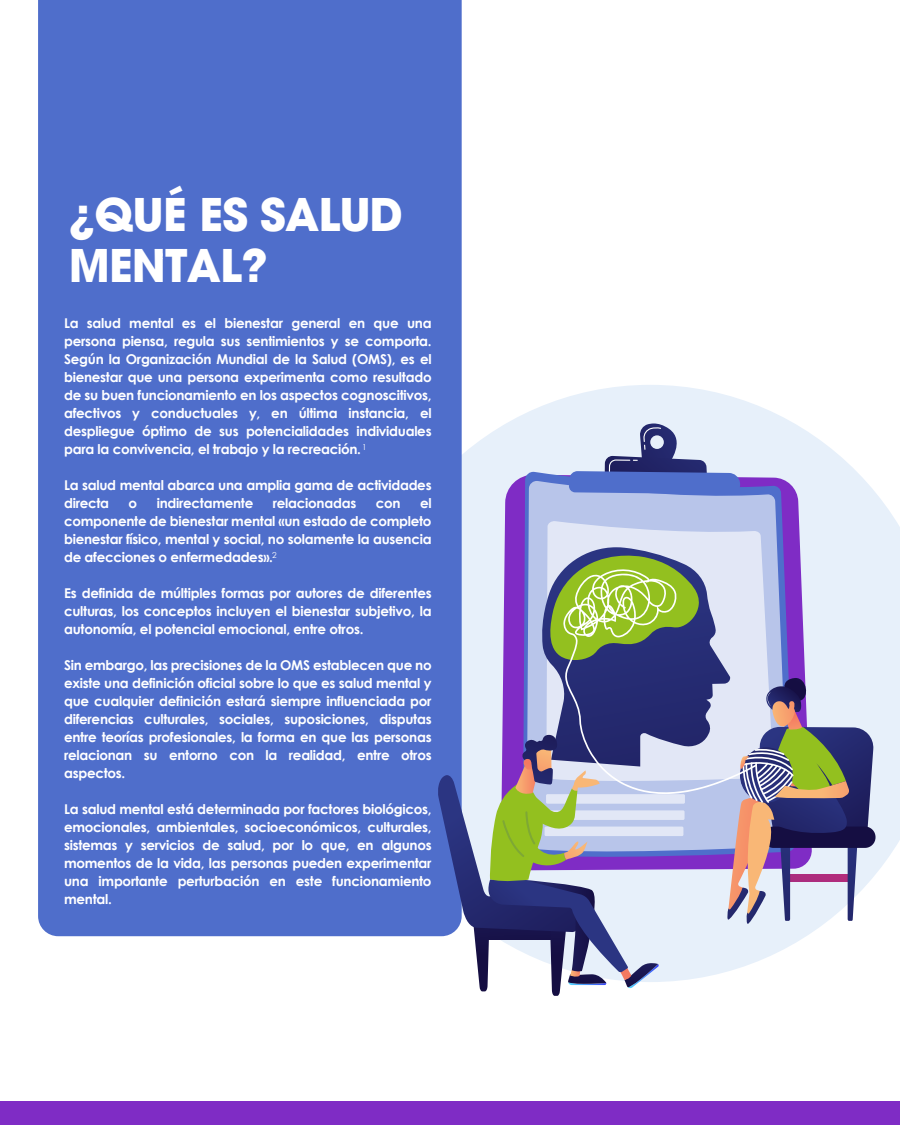
<style>
.page{position:relative;width:900px;height:1125px;background:#fff}
.page>*{position:absolute;margin:0;border:0;box-sizing:border-box;transform-origin:0 0}
.t1{font:700 45px/50.8px "Avant Garde";letter-spacing:-.02em;color:#fff}
.t2{font:700 13.5px/18px "Century Gothic";letter-spacing:-.02em;color:#fff;text-align:justify}
.t3{font:8.25px "Century Gothic";color:#fff}
</style>
<div class="page">
<svg style="left:357px;top:385px;width:543px;height:597px;fill:#e7f0fa"></svg>
<div style="left:0;top:1102px;width:900px;height:23px;background:#7f2cc5"></div>
<div style="left:38px;top:0;width:424px;height:936px;background:#4f6ecb"></div>
<svg style="left:501px;top:475px;width:311px;height:395px;background:#a16dd6"></svg>
<svg style="left:523px;top:471px;width:273px;height:390px;background:#7e5cce"></svg>
<svg style="left:527px;top:481px;width:262px;height:370px;background:#a7b0e3"></svg>
<svg style="left:546px;top:521px;width:227px;height:157px;background:#d3dbf1"></svg>
<svg style="left:569px;top:424px;width:172px;height:70px;background:#93a1d0"></svg>
<div style="left:546px;top:794px;width:139px;height:10px;background:#d5ddf2"></div>
<div style="left:546px;top:810px;width:139px;height:10px;background:#e2e7f6"></div>
<div style="left:545px;top:827px;width:138px;height:9px;background:#e2e7f6"></div>
<svg style="left:727px;top:678px;width:149px;height:246px;background:#9a93a1"></svg>
<svg style="left:542px;top:547px;width:188px;height:188px;background:#bcc3e0"></svg>
<svg style="left:546px;top:551px;width:154px;height:111px;background:#839785"></svg>
<svg style="left:563px;top:567px;width:194px;height:236px;background:#859296"></svg>
<svg style="left:438px;top:735px;width:221px;height:261px"></svg>
<h1 class="t1" style="left:69px;top:189px;width:336px">¿QUÉ ES SALUD<br>MENTAL?</h1>
<p class="t2" style="left:64px;top:314px;width:369px">La salud mental es el bienestar general en que una persona piensa, regula sus sentimientos y se comporta.<br>Según la Organización Mundial de la Salud (OMS), es el bienestar que una persona experimenta como resultado de su buen funcionamiento en los aspectos cognoscitivos, afectivos y conductuales y, en última instancia, el despliegue óptimo de sus potencialidades individuales para la convivencia, el trabajo y la recreación.</p>
<p class="t2" style="left:64px;top:476px;width:369px">La salud mental abarca una amplia gama de actividades directa</p>
<p class="t3" style="left:159px;top:250px;width:6px">2</p>
<p class="t3" style="left:362px;top:441px;width:6px">1</p>
<p class="t2" style="left:129px;top:494px;width:10px">o</p>
<p class="t2" style="left:157px;top:494px;width:98px">indirectamente</p>
<p class="t2" style="left:273px;top:494px;width:85px">relacionadas</p>
<p class="t2" style="left:376px;top:494px;width:26px">con</p>
<p class="t2" style="left:64px;top:494px;width:369px;text-indent:356px">el componente de bienestar mental «un estado de completo bienestar físico, mental y social, no solamente la ausencia de afecciones o enfermedades».</p>
<p class="t2" style="left:64px;top:584px;width:369px">Es definida de múltiples formas por autores de diferentes culturas, los conceptos incluyen el bienestar subjetivo, la autonomía, el potencial emocional, entre otros.</p>
<p class="t2" style="left:64px;top:656px;width:369px">Sin embargo, las precisiones de la OMS establecen que no existe una definición oficial sobre lo que es salud mental y que cualquier definición estará siempre influenciada por diferencias culturales, sociales, suposiciones, disputas entre teorías profesionales, la forma en que las personas relacionan su entorno con la realidad, entre otros aspectos.</p>
<p class="t2" style="left:64px;top:800px;width:369px">La salud mental está determinada por factores biológicos, emocionales, ambientales, socioeconómicos, culturales, sistemas y servicios de salud, por lo que, en algunos momentos de la vida, las personas pueden experimentar una importante perturbación en este funcionamiento mental.</p>
<p class="t3" style="left:272px;top:549px;width:6px">2</p>
</div>
